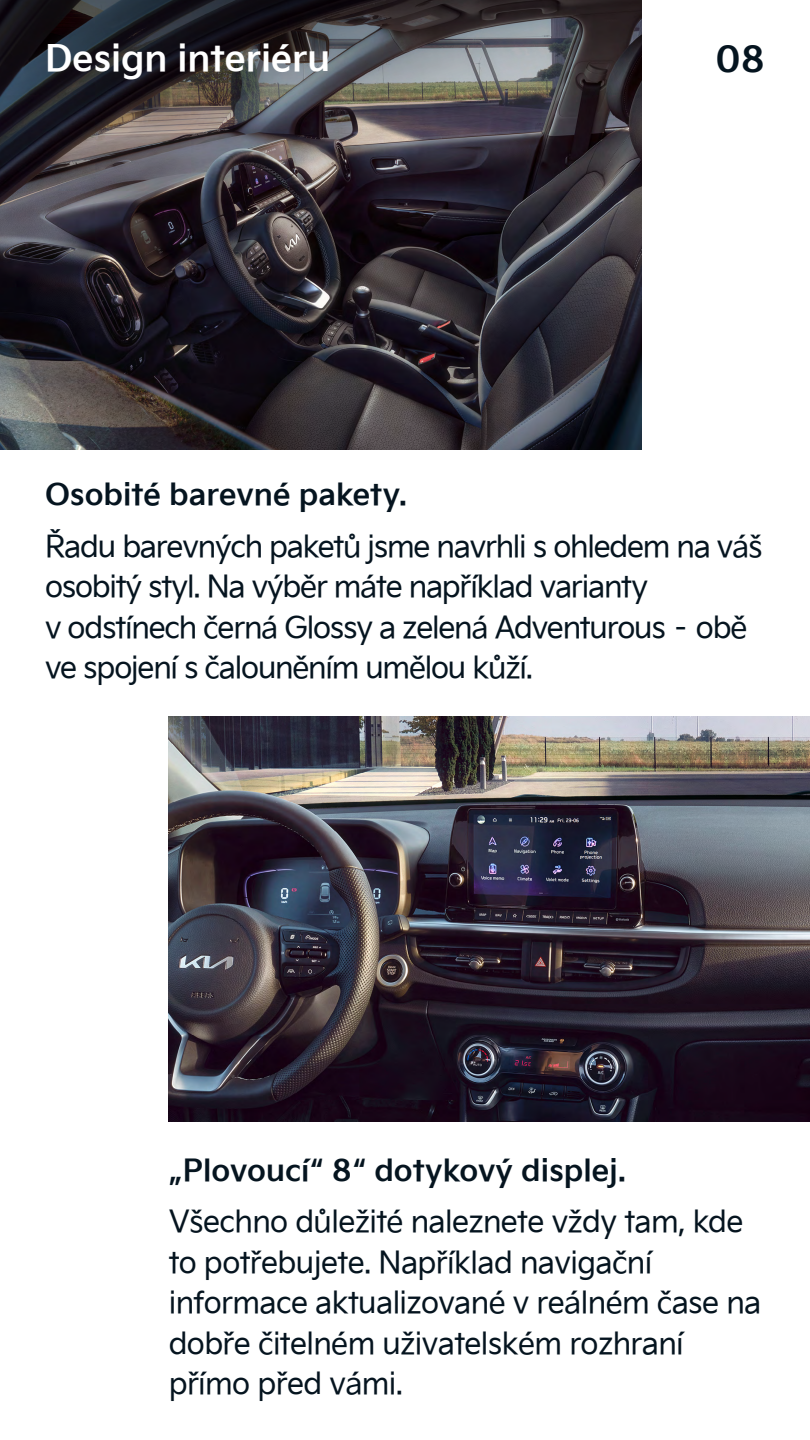
<style>
.page{position:relative;width:810px;height:1440px;background:#fff}
.page>*{position:absolute;margin:0;border:0;box-sizing:border-box;transform-origin:0 0}
.t1{font:700 36px "Kia Signature";color:#fff}
.t2{font:700 36px "Kia Signature";color:#05141f}
.t3{font:30px/40.5px "Kia Signature";letter-spacing:-.03em;color:#05141f}
.t4{font:700 30px "Kia Signature";color:#05141f}
</style>
<div class="page">
<img style="left:0;top:353px;width:641px;height:97px">
<svg style="left:0;top:0;width:641px;height:353px;background:#38343b"></svg>
<img style="left:169px;top:716px;width:641px;height:405px">
<p class="t1" style="left:45px;top:31px;width:287px">Design interiéru</p>
<p class="t2" style="left:716px;top:32px;width:51px">08</p>
<p class="t4" style="left:45px;top:471px;width:364px">Osobité barevné pakety.</p>
<p class="t3" style="left:45px;top:524px;width:719px">Řadu barevných paketů jsme navrhli s ohledem na váš osobitý styl. Na výběr máte například varianty<br>v odstínech černá Glossy a zelená Adventurous – obě ve spojení s čalouněním umělou kůží.</p>
<p class="t4" style="left:169px;top:1147px;width:459px">„Plovoucí“ 8“ dotykový displej.</p>
<p class="t3" style="left:169px;top:1200px;width:594px">Všechno důležité naleznete vždy tam, kde to potřebujete. Například navigační informace aktualizované v reálném čase na dobře čitelném uživatelském rozhraní přímo před vámi.</p>
</div>
